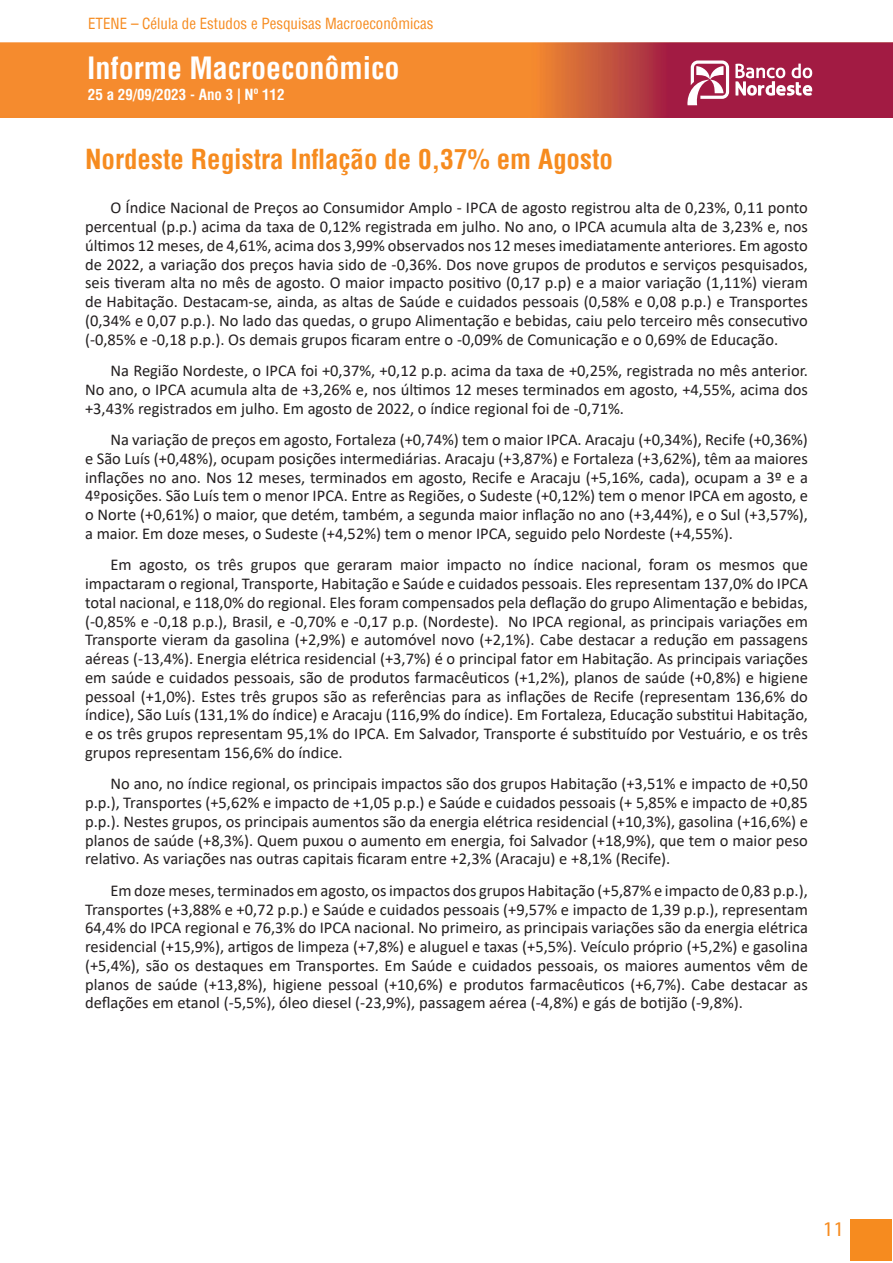
<style>
.page{position:relative;width:893px;height:1263px;background:#fff}
.page>*{position:absolute;margin:0;border:0;box-sizing:border-box;transform-origin:0 0}
.t1{font:700 condensed 30px "Helvetica";color:#fff}
.MS_Tit_1{font:700 condensed 27px "Helvetica";color:#f68b1f}
.t2{font:21px "Myriad Pro";color:#f68b1f}
.MS_Corpo{font:16.5px/18.8px "Calibri";color:#231f20;text-align:justify}
.t3{font:condensed 15px "Helvetica";color:#f68b1f}
.t4{font:700 condensed 15px "Helvetica";color:#fff}
</style>
<div class="page">
<img style="left:0;top:43px;width:893px;height:75px">
<svg style="left:686px;top:61px;width:43px;height:44px"></svg>
<svg style="left:735px;top:64px;width:77px;height:32px"></svg>
<div style="left:850px;top:1219px;width:42px;height:41px;background:#f68b1f"></div>
<p class="t3" style="left:88px;top:14px;width:347px">ETENE – Célula de Estudos e Pesquisas Macroeconômicas</p>
<h1 class="t1" style="left:87px;top:48px;width:314px">Informe Macroeconômico</h1>
<p class="t4" style="left:88px;top:85px;width:198px">25 a 29/09/2023 - Ano 3 | Nº 112</p>
<p class="MS_Tit_1" style="left:85px;top:141px;width:529px">Nordeste Registra Inflação de 0,37% em Agosto</p>
<p class="MS_Corpo" style="left:85px;top:198px;width:724px;text-indent:26px">O Índice Nacional de Preços ao Consumidor Amplo - IPCA de agosto registrou alta de 0,23%, 0,11 ponto percentual (p.p.) acima da taxa de 0,12% registrada em julho. No ano, o IPCA acumula alta de 3,23% e, nos últimos 12 meses, de 4,61%, acima dos 3,99% observados nos 12 meses imediatamente anteriores. Em agosto de 2022, a variação dos preços havia sido de -0,36%. Dos nove grupos de produtos e serviços pesquisados, seis tiveram alta no mês de agosto. O maior impacto positivo (0,17 p.p) e a maior variação (1,11%) vieram de Habitação. Destacam-se, ainda, as altas de Saúde e cuidados pessoais (0,58% e 0,08 p.p.) e Transportes (0,34% e 0,07 p.p.). No lado das quedas, o grupo Alimentação e bebidas, caiu pelo terceiro mês consecutivo (-0,85% e -0,18 p.p.). Os demais grupos ficaram entre o -0,09% de Comunicação e o 0,69% de Educação.</p>
<p class="MS_Corpo" style="left:85px;top:361px;width:724px;text-indent:26px">Na Região Nordeste, o IPCA foi +0,37%, +0,12 p.p. acima da taxa de +0,25%, registrada no mês anterior.<br>No ano, o IPCA acumula alta de +3,26% e, nos últimos 12 meses terminados em agosto, +4,55%, acima dos +3,43% registrados em julho. Em agosto de 2022, o índice regional foi de -0,71%.</p>
<p class="MS_Corpo" style="left:85px;top:430px;width:724px;text-indent:26px">Na variação de preços em agosto, Fortaleza (+0,74%) tem o maior IPCA. Aracaju (+0,34%), Recife (+0,36%) e São Luís (+0,48%), ocupam posições intermediárias. Aracaju (+3,87%) e Fortaleza (+3,62%), têm aa maiores inflações no ano. Nos 12 meses, terminados em agosto, Recife e Aracaju (+5,16%, cada), ocupam a 3º e a 4ºposições. São Luís tem o menor IPCA. Entre as Regiões, o Sudeste (+0,12%) tem o menor IPCA em agosto, e o Norte (+0,61%) o maior, que detém, também, a segunda maior inflação no ano (+3,44%), e o Sul (+3,57%), a maior. Em doze meses, o Sudeste (+4,52%) tem o menor IPCA, seguido pelo Nordeste (+4,55%).</p>
<p class="MS_Corpo" style="left:85px;top:555px;width:724px;text-indent:26px">Em agosto, os três grupos que geraram maior impacto no índice nacional, foram os mesmos que impactaram o regional, Transporte, Habitação e Saúde e cuidados pessoais. Eles representam 137,0% do IPCA total nacional, e 118,0% do regional. Eles foram compensados pela deflação do grupo Alimentação e bebidas, (-0,85% e -0,18 p.p.), Brasil, e -0,70% e -0,17 p.p. (Nordeste). No IPCA regional, as principais variações em Transporte vieram da gasolina (+2,9%) e automóvel novo (+2,1%). Cabe destacar a redução em passagens aéreas (-13,4%). Energia elétrica residencial (+3,7%) é o principal fator em Habitação. As principais variações em saúde e cuidados pessoais, são de produtos farmacêuticos (+1,2%), planos de saúde (+0,8%) e higiene pessoal (+1,0%). Estes três grupos são as referências para as inflações de Recife (representam 136,6% do índice), São Luís (131,1% do índice) e Aracaju (116,9% do índice). Em Fortaleza, Educação substitui Habitação, e os três grupos representam 95,1% do IPCA. Em Salvador, Transporte é substituído por Vestuário, e os três grupos representam 156,6% do índice.</p>
<p class="MS_Corpo" style="left:85px;top:774px;width:724px;text-indent:26px">No ano, no índice regional, os principais impactos são dos grupos Habitação (+3,51% e impacto de +0,50 p.p.), Transportes (+5,62% e impacto de +1,05 p.p.) e Saúde e cuidados pessoais (+ 5,85% e impacto de +0,85 p.p.). Nestes grupos, os principais aumentos são da energia elétrica residencial (+10,3%), gasolina (+16,6%) e planos de saúde (+8,3%). Quem puxou o aumento em energia, foi Salvador (+18,9%), que tem o maior peso relativo. As variações nas outras capitais ficaram entre +2,3% (Aracaju) e +8,1% (Recife).</p>
<p class="MS_Corpo" style="left:85px;top:881px;width:724px;text-indent:26px">Em doze meses, terminados em agosto, os impactos dos grupos Habitação (+5,87% e impacto de 0,83 p.p.), Transportes (+3,88% e +0,72 p.p.) e Saúde e cuidados pessoais (+9,57% e impacto de 1,39 p.p.), representam 64,4% do IPCA regional e 76,3% do IPCA nacional. No primeiro, as principais variações são da energia elétrica residencial (+15,9%), artigos de limpeza (+7,8%) e aluguel e taxas (+5,5%). Veículo próprio (+5,2%) e gasolina (+5,4%), são os destaques em Transportes. Em Saúde e cuidados pessoais, os maiores aumentos vêm de planos de saúde (+13,8%), higiene pessoal (+10,6%) e produtos farmacêuticos (+6,7%). Cabe destacar as deflações em etanol (-5,5%), óleo diesel (-23,9%), passagem aérea (-4,8%) e gás de botijão (-9,8%).</p>
<p class="t2" style="left:823px;top:1216px;width:23px">11</p>
</div>
